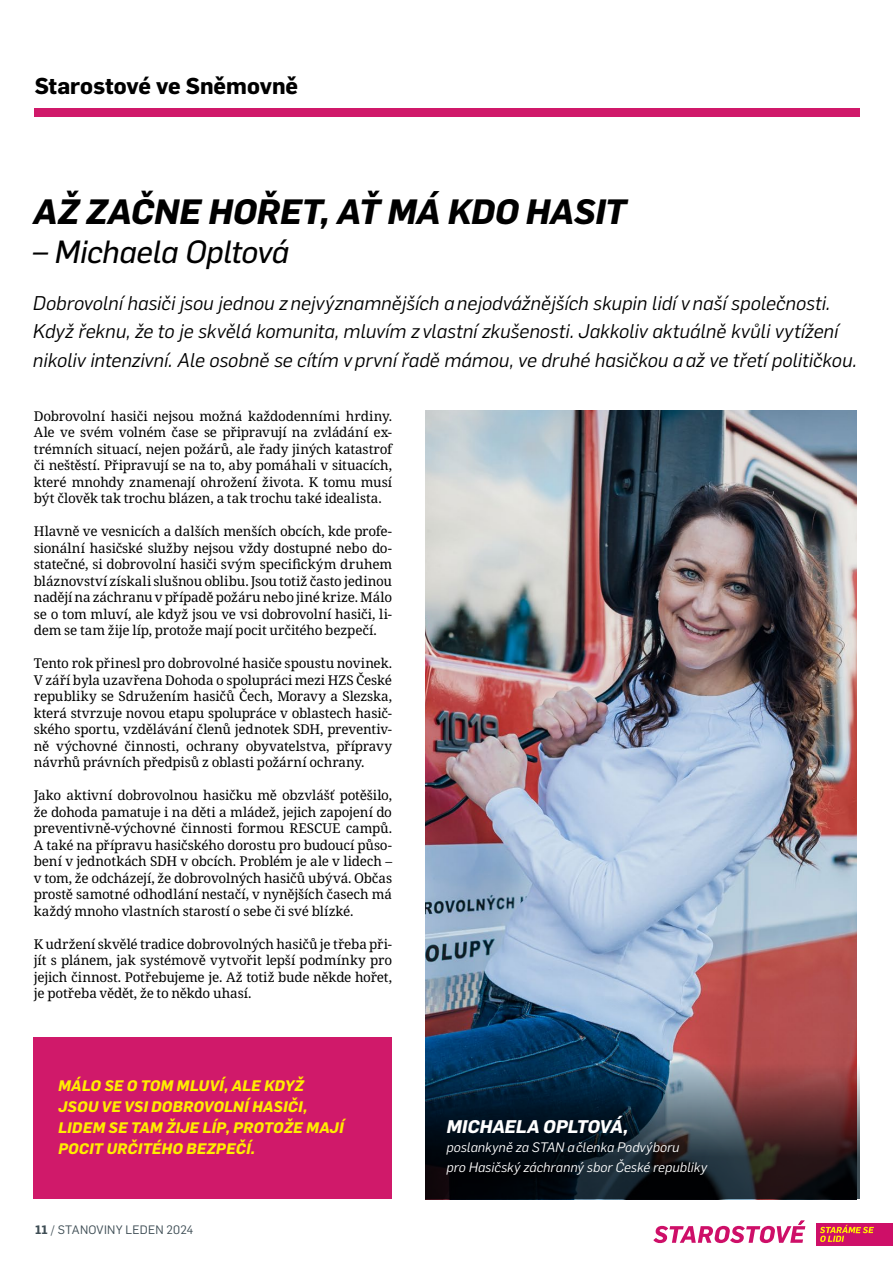
<style>
.page{position:relative;width:893px;height:1263px;background:#fff}
.page>*{position:absolute;margin:0;border:0;box-sizing:border-box;transform-origin:0 0}
.t1{font:italic 700 34.5px "Flama";letter-spacing:-.015em;color:#000}
.t2{font:italic 31.5px "Flama Basic";letter-spacing:-.01em;color:#000}
.t3{font:700 22.5px "Flama";color:#000}
.t4{font:italic 19.5px/28.5px "Flama";color:#000}
.t5{font:italic 700 18px "Flama";letter-spacing:-.015em;color:#fff}
.t6{font:italic 700 15px/21px "Flama";letter-spacing:.005em;color:#ffed00}
.t7{font:13.5px/16.5px "Noto Serif";letter-spacing:-.015em;color:#000;text-align:justify}
.t8{font:italic 13.5px/19.5px "Flama";letter-spacing:.005em;color:#fff}
.t9{font:12px "Flama";letter-spacing:.02em;color:#3f4e55}
.s1{font-weight:700}
</style>
<div class="page">
<div style="left:34px;top:108px;width:206px;height:9px;background:#d0196a"></div>
<div style="left:240px;top:108px;width:207px;height:9px;background:#d0196a"></div>
<div style="left:447px;top:108px;width:206px;height:9px;background:#d0196a"></div>
<div style="left:653px;top:108px;width:207px;height:9px;background:#d0196a"></div>
<div style="left:816px;top:1223px;width:77px;height:23px;background:#ce0f68"></div>
<svg style="left:653px;top:1220px;width:152px;height:23px"></svg>
<svg style="left:820px;top:1225px;width:54px;height:17px"></svg>
<img style="left:425px;top:410px;width:432px;height:627px">
<svg style="left:425px;top:1037px;width:435px;height:162px;background:#2f2e3b"></svg>
<div style="left:34px;top:1037px;width:358px;height:162px;background:#d0196a"></div>
<h3 class="t3" style="left:35px;top:69px;width:265px">Starostové ve Sněmovně</h3>
<h1 class="t1" style="left:33px;top:187px;width:595px">AŽ ZAČNE HOŘET, AŤ MÁ KDO HASIT</h1>
<h2 class="t2" style="left:33px;top:230px;width:258px">– Michaela Opltová</h2>
<p class="t4" style="left:33px;top:287px;width:825px">Dobrovolní hasiči jsou jednou z nejvýznamnějších a nejodvážnějších skupin lidí v naší společnosti.<br>Když řeknu, že to je skvělá komunita, mluvím z vlastní zkušenosti. Jakkoliv aktuálně kvůli vytížení nikoliv intenzivní. Ale osobně se cítím v první řadě mámou, ve druhé hasičkou a až ve třetí političkou.</p>
<p class="t7" style="left:34px;top:408px;width:360px">Dobrovolní hasiči nejsou možná každodenními hrdiny.<br>Ale ve svém volném čase se připravují na zvládání ex&shy;trémních situací, nejen požárů, ale řady jiných katastrof či neštěstí. Připravují se na to, aby pomáhali v situacích, které mnohdy znamenají ohrožení života. K tomu musí být člověk tak trochu blázen, a tak trochu také idealista.</p>
<p class="t7" style="left:34px;top:523px;width:360px">Hlavně ve vesnicích a dalších menších obcích, kde profe&shy;sionální hasičské služby nejsou vždy dostupné nebo do&shy;statečné, si dobrovolní hasiči svým specifickým druhem bláznovství získali slušnou oblibu. Jsou totiž často jedinou nadějí na záchranu v případě požáru nebo jiné krize. Málo se o tom mluví, ale když jsou ve vsi dobrovolní hasiči, li&shy;dem se tam žije líp, protože mají pocit určitého bezpečí.</p>
<p class="t7" style="left:34px;top:655px;width:360px">Tento rok přinesl pro dobrovolné hasiče spoustu novinek.<br>V září byla uzavřena Dohoda o spolupráci mezi HZS České republiky se Sdružením hasičů Čech, Moravy a Slezska, která stvrzuje novou etapu spolupráce v oblastech hasič&shy;ského sportu, vzdělávání členů jednotek SDH, preventiv&shy;ně výchovné činnosti, ochrany obyvatelstva, přípravy návrhů právních předpisů z oblasti požární ochrany.</p>
<p class="t7" style="left:34px;top:787px;width:360px">Jako aktivní dobrovolnou hasičku mě obzvlášť potěšilo, že dohoda pamatuje i na děti a mládež, jejich zapojení do preventivně-výchovné činnosti formou RESCUE campů.<br>A také na přípravu hasičského dorostu pro budoucí půso&shy;bení v jednotkách SDH v obcích. Problém je ale v lidech – v tom, že odcházejí, že dobrovolných hasičů ubývá. Občas prostě samotné odhodlání nestačí, v nynějších časech má každý mnoho vlastních starostí o sebe či své blízké.</p>
<p class="t7" style="left:34px;top:936px;width:360px">K udržení skvělé tradice dobrovolných hasičů je třeba při&shy;jít s plánem, jak systémově vytvořit lepší podmínky pro jejich činnost. Potřebujeme je. Až totiž bude někde hořet, je potřeba vědět, že to někdo uhasí.</p>
<p class="t6" style="left:58px;top:1074px;width:287px">MÁLO SE O TOM MLUVÍ, ALE KDYŽ<br>JSOU VE VSI DOBROVOLNÍ HASIČI,<br>LIDEM SE TAM ŽIJE LÍP, PROTOŽE MAJÍ<br>POCIT URČITÉHO BEZPEČÍ.</p>
<p class="t9" style="left:35px;top:1221px;width:160px"><span class="s1">11</span> / STANOVINY LEDEN 2024</p>
<h3 class="t5" style="left:446px;top:1113px;width:183px">MICHAELA OPLTOVÁ,</h3>
<p class="t8" style="left:446px;top:1137px;width:262px">poslankyně za STAN a členka Podvýboru<br>pro Hasičský záchranný sbor České republiky</p>
</div>
